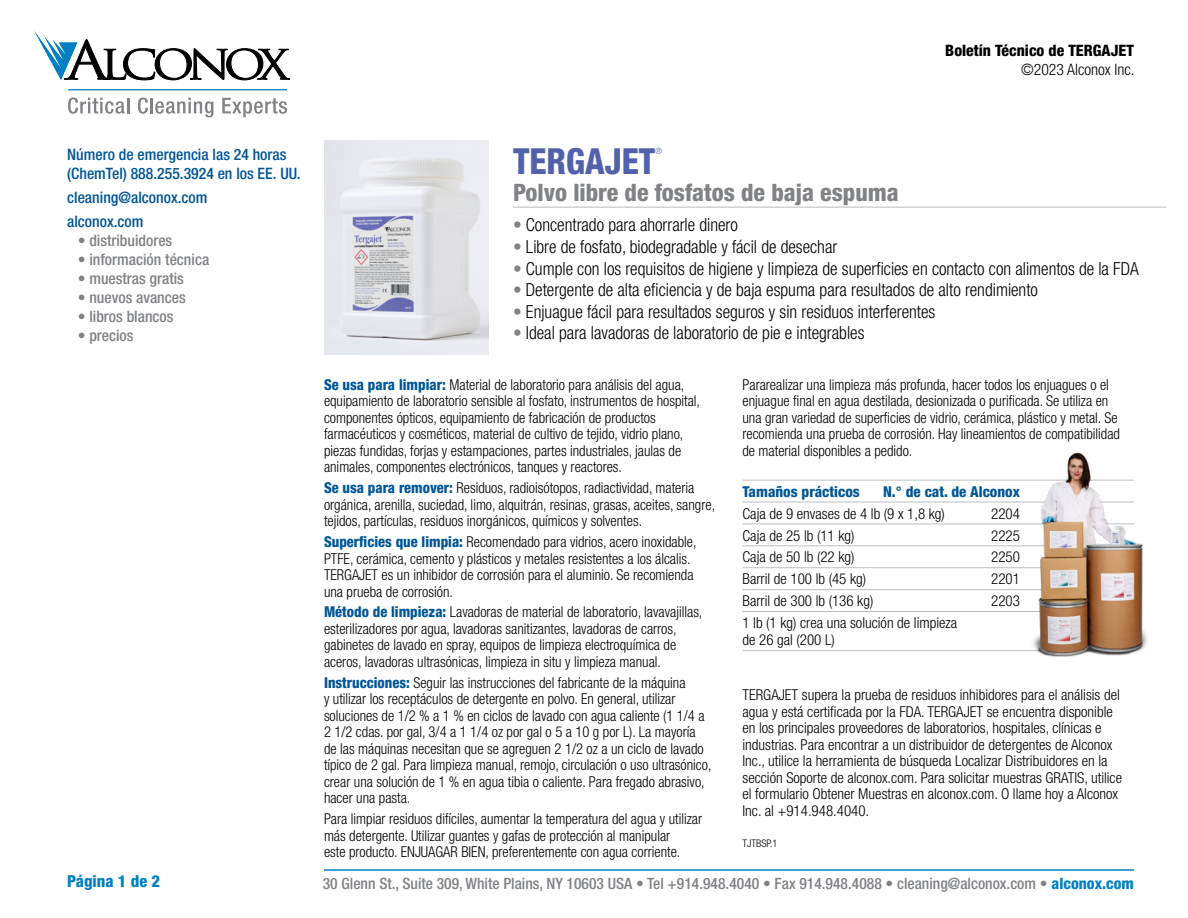
<style>
.page{position:relative;width:1188px;height:918px;background:#fff}
.page>*{position:absolute;margin:0;border:0;box-sizing:border-box;transform-origin:0 0}
.t1{font:800 condensed 36px "Helvetica Neue LT Pro";color:#5261ac;scale:.95 1}
.t2{font:800 condensed 24px "Helvetica Neue LT Pro";color:#808285}
.t3{font:300 condensed 18px "Helvetica Neue LT Pro";color:#000}
.t4{font:800 condensed 16.5px "Helvetica Neue LT Pro";color:#0080c3}
.t5{font:500 condensed 15.75px/18.9px "Helvetica Neue LT Pro";color:#005596}
.t6{font:500 condensed 15.75px "Helvetica Neue LT Pro";color:#808285}
.t7{font:800 condensed 15.75px "Helvetica Neue LT Pro";color:#000}
.t8{font:300 condensed 15.75px "Helvetica Neue LT Pro";color:#000}
.t9{font:500 condensed 15.6px "Helvetica Neue LT Pro";color:#808285}
.t10{font:300 condensed 15px/16.5px "Helvetica Neue LT Pro";color:#000}
.t11{font:800 condensed 15px "Helvetica Neue LT Pro";color:#005596}
.t12{font:300 condensed 10.5px "Helvetica Neue LT Pro";color:#000}
.t13{font:300 condensed 8.7px "Helvetica Neue LT Pro";color:#5261ac;scale:.95 1}
.s1{color:#808285}
.s2{font-weight:800;color:#005596}
.s3{font-weight:800;color:#0080c3}
</style>
<div class="page">
<hr style="left:513px;top:207px;width:653px;height:1px;background:#bcbec0">
<hr style="left:324px;top:869px;width:810px;height:2px;background:#0080c3">
<hr style="left:742px;top:480px;width:392px;height:1px;background:#bcbec0">
<hr style="left:742px;top:502px;width:392px;height:1px;background:#bcbec0">
<hr style="left:742px;top:523px;width:392px;height:1px;background:#bcbec0">
<hr style="left:742px;top:545px;width:392px;height:1px;background:#bcbec0">
<hr style="left:742px;top:567px;width:392px;height:1px;background:#bcbec0">
<hr style="left:742px;top:589px;width:392px;height:1px;background:#bcbec0">
<hr style="left:742px;top:611px;width:392px;height:1px;background:#bcbec0">
<hr style="left:742px;top:650px;width:392px;height:1px;background:#bcbec0">
<img style="left:324px;top:141px;width:164px;height:213px">
<img style="left:1030px;top:452px;width:117px;height:205px">
<svg style="left:34px;top:31px;width:256px;height:49px"></svg>
<svg style="left:68px;top:97px;width:61px;height:17px"></svg>
<svg style="left:138px;top:97px;width:10px;height:17px"></svg>
<hr style="left:150px;top:98px;width:3px;height:15px;background:#808285">
<svg style="left:155px;top:98px;width:58px;height:19px"></svg>
<svg style="left:222px;top:98px;width:65px;height:19px"></svg>
<hr style="left:68px;top:89px;width:219px;height:1px;background:#0080c3">
<p class="t7" style="left:945px;top:41px;width:190px">Boletín Técnico de TERGAJET</p>
<p class="t8" style="left:1021px;top:61px;width:115px">©2023 Alconox Inc.</p>
<p class="t5" style="left:67px;top:145px;width:235px">Número de emergencia las 24 horas (ChemTel) 888.255.3924 en los EE. UU.</p>
<p class="t5" style="left:67px;top:185px;width:142px;line-height:24.3px">cleaning@alconox.com alconox.com</p>
<p class="t6" style="left:78px;top:231px;width:96px">• distribuidores</p>
<p class="t6" style="left:78px;top:250px;width:133px">• información técnica</p>
<p class="t6" style="left:78px;top:269px;width:108px">• muestras gratis</p>
<p class="t6" style="left:78px;top:288px;width:110px">• nuevos avances</p>
<p class="t6" style="left:78px;top:307px;width:97px">• libros blancos</p>
<p class="t6" style="left:78px;top:326px;width:57px">• precios</p>
<h1 class="t1" style="left:513px;top:139px;width:151px">TERGAJET</h1>
<p class="t13" style="left:655px;top:146px;width:8px">®</p>
<h2 class="t2" style="left:513px;top:178px;width:387px">Polvo libre de fosfatos de baja espuma</h2>
<p class="t3" style="left:513px;top:215px;width:226px"><span class="s1">•</span> Concentrado para ahorrarle dinero</p>
<p class="t3" style="left:513px;top:236px;width:326px"><span class="s1">•</span> Libre de fosfato, biodegradable y fácil de desechar</p>
<p class="t3" style="left:513px;top:258px;width:627px"><span class="s1">•</span> Cumple con los requisitos de higiene y limpieza de superficies en contacto con alimentos de la FDA</p>
<p class="t3" style="left:513px;top:280px;width:527px"><span class="s1">•</span> Detergente de alta eficiencia y de baja espuma para resultados de alto rendimiento</p>
<p class="t3" style="left:513px;top:301px;width:424px"><span class="s1">•</span> Enjuague fácil para resultados seguros y sin residuos interferentes</p>
<p class="t3" style="left:513px;top:323px;width:353px"><span class="s1">•</span> Ideal para lavadoras de laboratorio de pie e integrables</p>
<p class="t10" style="left:324px;top:376px;width:378px"><span class="s2">Se usa para limpiar:</span> Material de laboratorio para análisis del agua, equipamiento de laboratorio sensible al fosfato, instrumentos de hospital, componentes ópticos, equipamiento de fabricación de productos farmacéuticos y cosméticos, material de cultivo de tejido, vidrio plano, piezas fundidas, forjas y estampaciones, partes industriales, jaulas de animales, componentes electrónicos, tanques y reactores.</p>
<p class="t10" style="left:324px;top:480px;width:393px"><span class="s2">Se usa para remover:</span> Residuos, radioisótopos, radiactividad, materia orgánica, arenilla, suciedad, limo, alquitrán, resinas, grasas, aceites, sangre, tejidos, partículas, residuos inorgánicos, químicos y solventes.</p>
<p class="t10" style="left:324px;top:533px;width:374px"><span class="s2">Superficies que limpia:</span> Recomendado para vidrios, acero inoxidable, PTFE, cerámica, cemento y plásticos y metales resistentes a los álcalis.<br>TERGAJET es un inhibidor de corrosión para el aluminio. Se recomienda una prueba de corrosión.</p>
<p class="t10" style="left:324px;top:604px;width:380px"><span class="s2">Método de limpieza:</span> Lavadoras de material de laboratorio, lavavajillas, esterilizadores por agua, lavadoras sanitizantes, lavadoras de carros, gabinetes de lavado en spray, equipos de limpieza electroquímica de aceros, lavadoras ultrasónicas, limpieza in situ y limpieza manual.</p>
<p class="t10" style="left:324px;top:674px;width:389px"><span class="s2">Instrucciones:</span> Seguir las instrucciones del fabricante de la máquina<br>y utilizar los receptáculos de detergente en polvo. En general, utilizar soluciones de 1/2 % a 1 % en ciclos de lavado con agua caliente (1 1/4 a 2 1/2 cdas. por gal, 3/4 a 1 1/4 oz por gal o 5 a 10 g por L). La mayoría de las máquinas necesitan que se agreguen 2 1/2 oz a un ciclo de lavado típico de 2 gal. Para limpieza manual, remojo, circulación o uso ultrasónico, crear una solución de 1 % en agua tibia o caliente. Para fregado abrasivo, hacer una pasta.</p>
<p class="t10" style="left:324px;top:810px;width:380px">Para limpiar residuos difíciles, aumentar la temperatura del agua y utilizar más detergente. Utilizar guantes y gafas de protección al manipular<br>este producto. ENJUAGAR BIEN, preferentemente con agua corriente.</p>
<p class="t10" style="left:742px;top:376px;width:379px">Pararealizar una limpieza más profunda, hacer todos los enjuagues o el enjuague final en agua destilada, desionizada o purificada. Se utiliza en una gran variedad de superficies de vidrio, cerámica, plástico y metal. Se recomienda una prueba de corrosión. Hay lineamientos de compatibilidad de material disponibles a pedido.</p>
<p class="t11" style="left:742px;top:482px;width:119px">Tamaños prácticos</p>
<p class="t11" style="left:883px;top:482px;width:138px">N.° de cat. de Alconox</p>
<p class="t10" style="left:742px;top:505px;width:204px">Caja de 9 envases de 4 lb (9 x 1,8 kg)</p>
<p class="t10" style="left:991px;top:505px;width:30px">2204</p>
<p class="t10" style="left:742px;top:527px;width:114px">Caja de 25 lb (11 kg)</p>
<p class="t10" style="left:991px;top:527px;width:30px">2225</p>
<p class="t10" style="left:742px;top:549px;width:114px">Caja de 50 lb (22 kg)</p>
<p class="t10" style="left:991px;top:549px;width:30px">2250</p>
<p class="t10" style="left:742px;top:571px;width:125px">Barril de 100 lb (45 kg)</p>
<p class="t10" style="left:991px;top:571px;width:30px">2201</p>
<p class="t10" style="left:742px;top:593px;width:132px">Barril de 300 lb (136 kg)</p>
<p class="t10" style="left:991px;top:593px;width:30px">2203</p>
<p class="t10" style="left:742px;top:614px;width:216px">1 lb (1 kg) crea una solución de limpieza de 26 gal (200 L)</p>
<p class="t10" style="left:742px;top:687px;width:381px">TERGAJET supera la prueba de residuos inhibidores para el análisis del agua y está certificada por la FDA. TERGAJET se encuentra disponible en los principales proveedores de laboratorios, hospitales, clínicas e industrias. Para encontrar a un distribuidor de detergentes de Alconox Inc., utilice la herramienta de búsqueda Localizar Distribuidores en la sección Soporte de alconox.com. Para solicitar muestras GRATIS, utilice el formulario Obtener Muestras en alconox.com. O llame hoy a Alconox Inc. al +914.948.4040.</p>
<p class="t12" style="left:742px;top:838px;width:37px">TJTBSP.1</p>
<p class="t4" style="left:67px;top:871px;width:95px">Página 1 de 2</p>
<p class="t9" style="left:323px;top:874px;width:813px">30 Glenn St., Suite 309, White Plains, NY 10603 USA • Tel +914.948.4040 • Fax 914.948.4088 • cleaning@alconox.com • <span class="s3">alconox.com</span></p>
</div>
